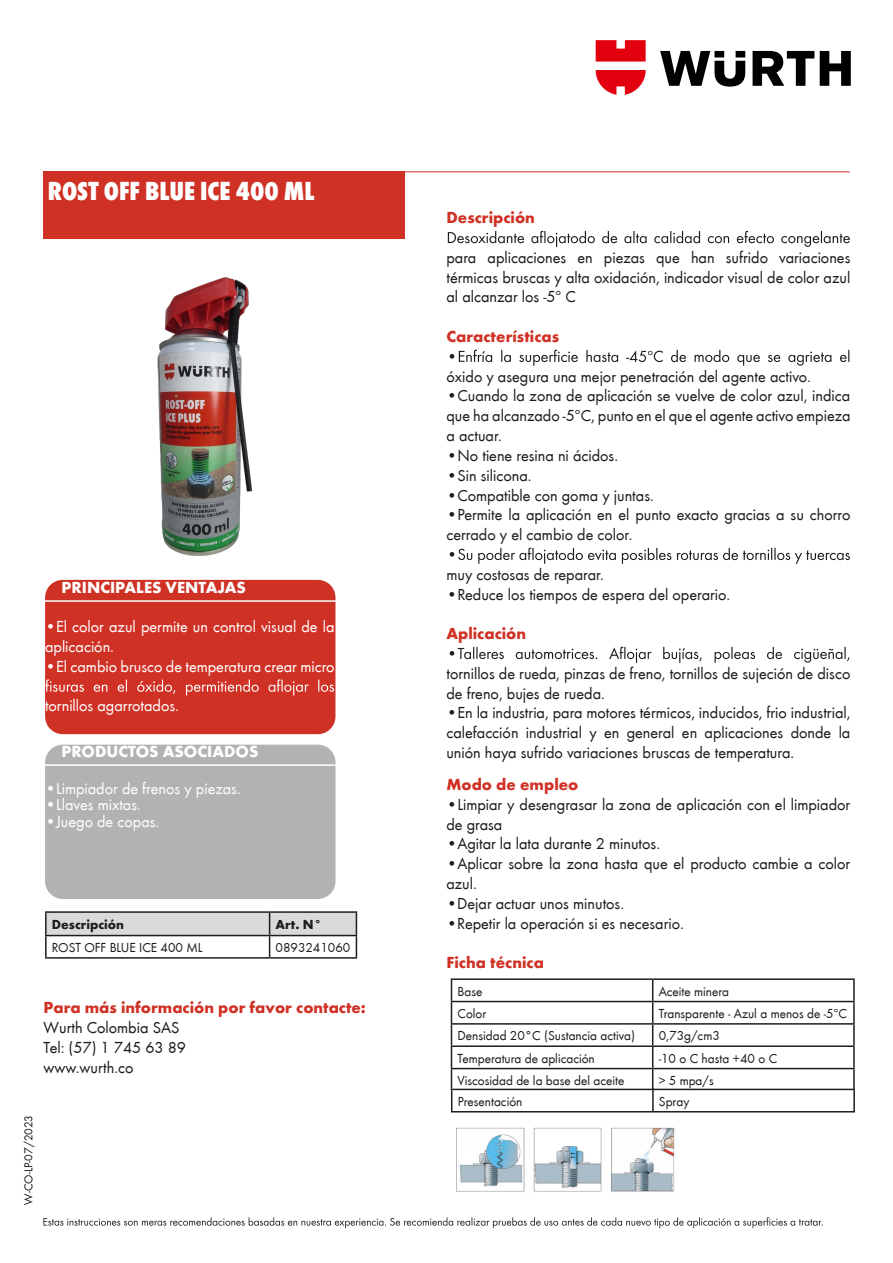
<style>
.page{position:relative;width:893px;height:1263px;background:#fff}
.page>*{position:absolute;margin:0;border:0;box-sizing:border-box;transform-origin:0 0}
.t1{font:800 condensed 27px "Wuerth";color:#fff}
.t2{font:16.5px/19.8px "Wuerth";color:#1d1d1b}
.t3{font:16.5px/19.8px "Wuerth";color:#fff}
.t4{font:700 16.5px "Wuerth";color:#d03125}
.t5{font:700 16.5px "Wuerth";color:#fff}
.t6{font:13.5px "Wuerth";color:#1d1d1b}
.t7{font:700 13.5px "Wuerth";color:#1d1d1b}
.t8{font:12px "Wuerth";color:#1d1d1b}
</style>
<div class="page">
<div style="left:43px;top:172px;width:362px;height:67px;background:#d03125"></div>
<svg style="left:43px;top:1217px;width:780px;height:11px"></svg>
<hr style="left:358px;top:171px;width:492px;height:1px;background:#d03125">
<svg style="left:660px;top:51px;width:191px;height:36px"></svg>
<svg style="left:596px;top:40px;width:50px;height:55px"></svg>
<div style="left:44px;top:744px;width:292px;height:156px;background:#b2b2b2;border-radius:18px"></div>
<div style="left:44px;top:743px;width:293px;height:157px;border:2px solid #fff;border-radius:18px"></div>
<div style="left:44px;top:579px;width:292px;height:156px;background:#d03125;border-radius:18px"></div>
<svg style="left:47px;top:679px;width:287px;height:16px"></svg>
<div style="left:44px;top:578px;width:293px;height:158px;border:2px solid #fff;border-radius:18px"></div>
<hr style="left:44px;top:764px;width:293px;height:2px;background:#fff">
<hr style="left:44px;top:600px;width:293px;height:2px;background:#fff">
<hr style="left:45px;top:911px;width:225px;height:2px;background:#1d1d1b">
<hr style="left:45px;top:913px;width:2px;height:22px;background:#1d1d1b">
<hr style="left:270px;top:911px;width:87px;height:2px;background:#1d1d1b">
<hr style="left:45px;top:935px;width:225px;height:1px;background:#1d1d1b">
<hr style="left:45px;top:936px;width:2px;height:21px;background:#1d1d1b">
<svg style="left:46px;top:912px;width:311px;height:45px"></svg>
<hr style="left:45px;top:957px;width:225px;height:2px;background:#1d1d1b">
<hr style="left:270px;top:957px;width:87px;height:2px;background:#1d1d1b">
<svg style="left:448px;top:231px;width:402px;height:16px"></svg>
<svg style="left:450px;top:350px;width:399px;height:16px"></svg>
<svg style="left:450px;top:548px;width:400px;height:16px"></svg>
<svg style="left:450px;top:647px;width:399px;height:16px"></svg>
<hr style="left:451px;top:978px;width:202px;height:2px;background:#1d1d1b">
<hr style="left:653px;top:978px;width:202px;height:2px;background:#1d1d1b">
<hr style="left:853px;top:980px;width:2px;height:21px;background:#1d1d1b">
<hr style="left:451px;top:1001px;width:202px;height:1px;background:#1d1d1b">
<hr style="left:653px;top:1001px;width:202px;height:1px;background:#1d1d1b">
<hr style="left:853px;top:1002px;width:2px;height:21px;background:#1d1d1b">
<hr style="left:451px;top:1023px;width:202px;height:2px;background:#1d1d1b">
<hr style="left:653px;top:1023px;width:202px;height:2px;background:#1d1d1b">
<hr style="left:853px;top:1025px;width:2px;height:20px;background:#1d1d1b">
<hr style="left:451px;top:1045px;width:202px;height:2px;background:#1d1d1b">
<hr style="left:653px;top:1045px;width:202px;height:2px;background:#1d1d1b">
<hr style="left:853px;top:1047px;width:2px;height:21px;background:#1d1d1b">
<hr style="left:451px;top:1068px;width:202px;height:1px;background:#1d1d1b">
<hr style="left:653px;top:1068px;width:202px;height:1px;background:#1d1d1b">
<svg style="left:652px;top:980px;width:1px;height:109px"></svg>
<hr style="left:853px;top:1069px;width:2px;height:21px;background:#1d1d1b">
<hr style="left:452px;top:1089px;width:202px;height:1px;background:#1d1d1b">
<hr style="left:653px;top:1089px;width:202px;height:1px;background:#1d1d1b">
<img style="left:456px;top:1127px;width:219px;height:65px">
<img style="left:93px;top:277px;width:244px;height:337px">
<svg style="left:451px;top:980px;width:1px;height:131px"></svg>
<hr style="left:652px;top:1090px;width:2px;height:21px;background:#1d1d1b">
<hr style="left:853px;top:1090px;width:2px;height:21px;background:#1d1d1b">
<hr style="left:451px;top:1111px;width:202px;height:1px;background:#1d1d1b">
<hr style="left:653px;top:1111px;width:202px;height:1px;background:#1d1d1b">
<h1 class="t1" style="left:48px;top:172px;width:268px">ROST OFF BLUE ICE 400 ML</h1>
<p class="t5" style="left:62px;top:575px;width:186px">PRINCIPALES VENTAJAS</p>
<p class="t3" style="left:45px;top:616px;width:291px">•El color azul permite un control visual de la aplicación.</p>
<p class="t3" style="left:45px;top:656px;width:291px">•El cambio brusco de temperatura crear micro</p>
<p class="t3" style="left:45px;top:695px;width:135px">tornillos agarrotados.</p>
<p class="t5" style="left:62px;top:740px;width:198px">PRODUCTOS ASOCIADOS</p>
<p class="t3" style="left:45px;top:777px;width:197px">•Limpiador de frenos y piezas.</p>
<p class="t3" style="left:45px;top:794px;width:97px">•Llaves mixtas.</p>
<p class="t3" style="left:45px;top:810px;width:116px">•Juego de copas.</p>
<p class="t7" style="left:52px;top:914px;width:74px">Descripción</p>
<p class="t7" style="left:276px;top:914px;width:48px">Art. N°</p>
<p class="t6" style="left:52px;top:938px;width:152px">ROST OFF BLUE ICE 400 ML</p>
<p class="t6" style="left:276px;top:938px;width:76px">0893241060</p>
<p class="t4" style="left:44px;top:996px;width:324px">Para más información por favor contacte:</p>
<p class="t2" style="left:44px;top:1017px;width:144px">Wurth Colombia SAS<br>Tel: (57) 1 745 63 89 www.wurth.co</p>
<p class="t8" style="left:20px;top:1205px;width:91px;rotate:-90deg">W-CO-LP-07/2023</p>
<p class="t4" style="left:446px;top:206px;width:90px">Descripción</p>
<p class="t2" style="left:446px;top:247px;width:405px;text-align:justify">para aplicaciones en piezas que han sufrido variaciones térmicas bruscas y alta oxidación, indicador visual de color azul al alcanzar los -5º C</p>
<p class="t4" style="left:446px;top:324px;width:114px">Características</p>
<p class="t2" style="left:446px;top:365px;width:366px">óxido y asegura una mejor penetración del agente activo.</p>
<p class="t2" style="left:446px;top:385px;width:406px;text-align:justify">•Cuando la zona de aplicación se vuelve de color azul, indica que ha alcanzado -5ºC, punto en el que el agente activo empieza a actuar.</p>
<p class="t2" style="left:446px;top:445px;width:173px">•No tiene resina ni ácidos.</p>
<p class="t2" style="left:446px;top:464px;width:87px">•Sin silicona.</p>
<p class="t2" style="left:446px;top:484px;width:209px">•Compatible con goma y juntas.</p>
<p class="t2" style="left:446px;top:504px;width:405px">•Permite la aplicación en el punto exacto gracias a su chorro cerrado y el cambio de color.</p>
<p class="t2" style="left:446px;top:563px;width:159px">muy costosas de reparar.</p>
<p class="t2" style="left:446px;top:583px;width:285px">•Reduce los tiempos de espera del operario.</p>
<p class="t4" style="left:446px;top:621px;width:81px">Aplicación</p>
<p class="t2" style="left:446px;top:662px;width:405px">tornillos de rueda, pinzas de freno, tornillos de sujeción de disco de freno, bujes de rueda.</p>
<p class="t2" style="left:446px;top:702px;width:406px;text-align:justify">•En la industria, para motores térmicos, inducidos, frio industrial, calefacción industrial y en general en aplicaciones donde la unión haya sufrido variaciones bruscas de temperatura.</p>
<p class="t4" style="left:446px;top:772px;width:134px">Modo de empleo</p>
<p class="t2" style="left:446px;top:794px;width:405px">•Limpiar y desengrasar la zona de aplicación con el limpiador de grasa</p>
<p class="t2" style="left:446px;top:833px;width:215px">•Agitar la lata durante 2 minutos.</p>
<p class="t2" style="left:446px;top:853px;width:405px">•Aplicar sobre la zona hasta que el producto cambie a color azul.</p>
<p class="t2" style="left:446px;top:893px;width:179px">•Dejar actuar unos minutos.</p>
<p class="t2" style="left:446px;top:912px;width:239px">•Repetir la operación si es necesario.</p>
<p class="t4" style="left:446px;top:950px;width:99px">Ficha técnica</p>
<p class="t6" style="left:457px;top:982px;width:26px">Base</p>
<p class="t6" style="left:659px;top:982px;width:72px">Aceite minera</p>
<p class="t6" style="left:457px;top:1004px;width:30px">Color</p>
<p class="t6" style="left:659px;top:1004px;width:190px">Transparente - Azul a menos de -5ºC</p>
<p class="t6" style="left:457px;top:1026px;width:179px">Densidad 20°C (Sustancia activa)</p>
<p class="t6" style="left:659px;top:1026px;width:63px">0,73g/cm3</p>
<p class="t6" style="left:457px;top:1049px;width:139px">Temperatura de aplicación</p>
<p class="t6" style="left:659px;top:1049px;width:120px">-10 o C hasta +40 o C</p>
<p class="t6" style="left:457px;top:1071px;width:169px">Viscosidad de la base del aceite</p>
<p class="t6" style="left:659px;top:1071px;width:57px">&gt; 5 mpa/s</p>
<p class="t6" style="left:458px;top:1092px;width:66px">Presentación</p>
<p class="t6" style="left:659px;top:1092px;width:32px">Spray</p>
</div>
